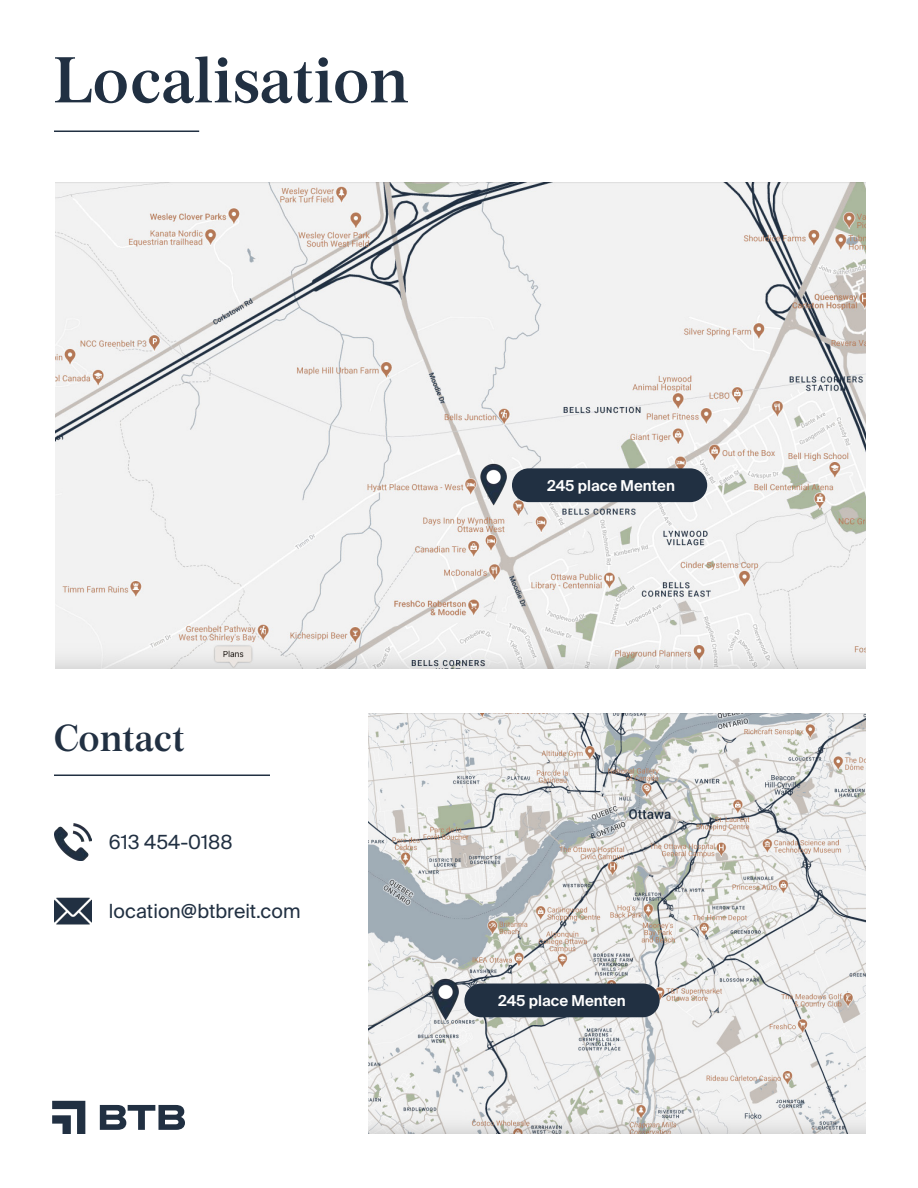
<style>
.page{position:relative;width:918px;height:1188px;background:#fff}
.page>*{position:absolute;margin:0;border:0;box-sizing:border-box;transform-origin:0 0}
.t1{font:600 64.5px "Burgess Pro";letter-spacing:.01em;color:#213042}
.t2{font:600 37.5px "Burgess Pro";letter-spacing:.005em;color:#213042}
.t3{font:19.5px "Suisse Intl";color:#213042}
.t4{font:600 15px "Suisse Intl";color:#fff}
</style>
<div class="page">
<hr style="left:54px;top:131px;width:145px;height:1px;background:#213042">
<svg style="left:52px;top:1101px;width:33px;height:33px"></svg>
<svg style="left:100px;top:1105px;width:85px;height:25px"></svg>
<hr style="left:54px;top:775px;width:216px;height:1px;background:#213042">
<img style="left:54px;top:897px;width:38px;height:28px">
<img style="left:54px;top:823px;width:38px;height:37px">
<img style="left:55px;top:182px;width:810px;height:486px">
<img style="left:369px;top:714px;width:496px;height:420px">
<img style="left:477px;top:459px;width:32px;height:48px">
<div style="left:512px;top:468px;width:195px;height:34px;background:#213042;border-radius:17px"></div>
<img style="left:429px;top:974px;width:32px;height:48px">
<div style="left:464px;top:984px;width:196px;height:33px;background:#213042;border-radius:17px"></div>
<p class="t1" style="left:54px;top:40px;width:357px">Localisation</p>
<p class="t2" style="left:54px;top:715px;width:132px">Contact</p>
<p class="t3" style="left:109px;top:831px;width:125px">613 454-0188</p>
<p class="t3" style="left:109px;top:900px;width:193px">location@btbreit.com</p>
<p class="t4" style="left:547px;top:477px;width:129px">245 place Menten</p>
<p class="t4" style="left:498px;top:992px;width:129px">245 place Menten</p>
</div>
